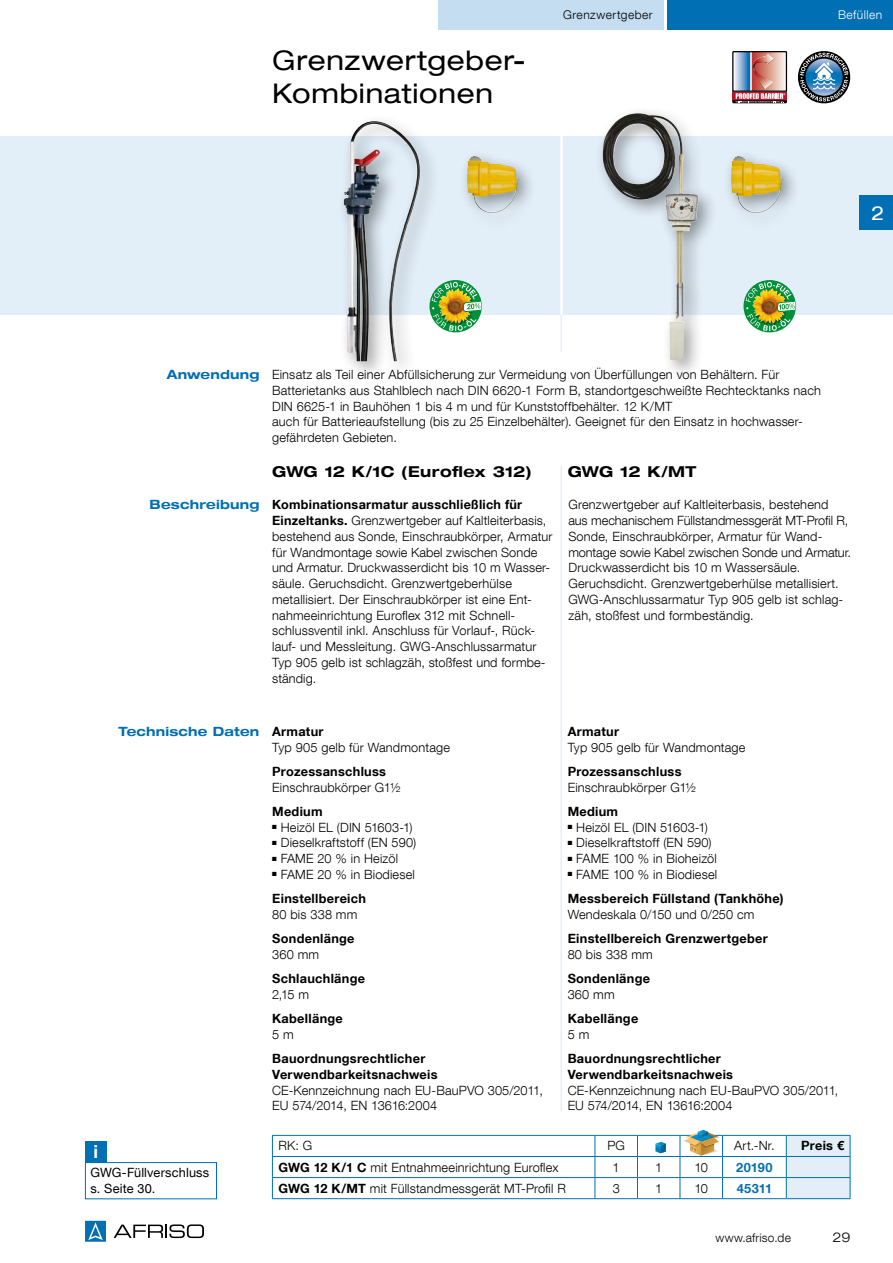
<style>
.page{position:relative;width:893px;height:1263px;background:#fff}
.page>*{position:absolute;margin:0;border:0;box-sizing:border-box;transform-origin:0 0}
.t1{font:expanded 27px/33px "Helvetica Neue LT Com";letter-spacing:.025em;color:#000}
.t2{font:expanded 19.5px "Helvetica Neue LT Com";color:#fff}
.t3{font:700 18px "Helvetica Neue LT Com";color:#fff}
.t4{font:700 expanded 15px "Helvetica Neue LT Com";letter-spacing:.005em;color:#000}
.t5{font:300 expanded 13.5px "Helvetica Neue LT Com";color:#000}
.t6{font:300 12.75px/15.8px "Helvetica Neue LT Com";letter-spacing:.015em;color:#000}
.t7{font:700 12.75px/15.8px "Helvetica Neue LT Com";letter-spacing:.02em;color:#000}
.t8{font:12.75px/16.5px "Helvetica Neue LT Com";letter-spacing:.01em;color:#000}
.t9{font:700 12.75px "Helvetica Neue LT Com";letter-spacing:.02em;color:#006fb4}
.t10{font:700 expanded 12.75px "Helvetica Neue LT Com";letter-spacing:.015em;color:#006fb4}
.t11{font:300 12px "Helvetica Neue LT Com";letter-spacing:.04em;color:#000}
.t12{font:300 12px "Helvetica Neue LT Com";letter-spacing:.02em;color:#000}
.t13{font:300 12px "Helvetica Neue LT Com";letter-spacing:.04em;color:#fff}
.s1{font-weight:700;font-stretch:expanded;color:#006fb4}
.s2{font-weight:700}
.s3{font-weight:300}
</style>
<div class="page">
<div style="left:0;top:136px;width:893px;height:179px;background:#e2eef8"></div>
<div style="left:668px;top:0;width:225px;height:30px;background:#006fb4"></div>
<div style="left:438px;top:0;width:225px;height:30px;background:#c4ddf1"></div>
<svg style="left:114px;top:1224px;width:90px;height:14px"></svg>
<svg style="left:85px;top:1221px;width:21px;height:21px"></svg>
<hr style="left:561px;top:314px;width:1px;height:797px;background:#e2eef8">
<hr style="left:561px;top:136px;width:2px;height:179px;background:#fff">
<div style="left:552px;top:352px;width:19px;height:114px;background:#fff"></div>
<div style="left:595px;top:106px;width:123px;height:274px;background:#000;opacity:.4"></div>
<img style="left:603px;top:113px;width:88px;height:247px">
<hr style="left:272px;top:1135px;width:323px;height:1px;background:#006fb4">
<hr style="left:595px;top:1135px;width:42px;height:1px;background:#006fb4">
<hr style="left:637px;top:1135px;width:43px;height:1px;background:#006fb4">
<hr style="left:722px;top:1135px;width:64px;height:1px;background:#006fb4">
<hr style="left:272px;top:1156px;width:323px;height:1px;background:#006fb4">
<hr style="left:595px;top:1156px;width:42px;height:1px;background:#006fb4">
<hr style="left:637px;top:1156px;width:43px;height:1px;background:#006fb4">
<hr style="left:722px;top:1156px;width:64px;height:1px;background:#006fb4">
<hr style="left:272px;top:1177px;width:323px;height:1px;background:#006fb4">
<svg style="left:272px;top:1136px;width:1px;height:62px"></svg>
<hr style="left:595px;top:1177px;width:42px;height:1px;background:#006fb4">
<svg style="left:595px;top:1136px;width:1px;height:62px"></svg>
<hr style="left:637px;top:1177px;width:43px;height:1px;background:#006fb4">
<svg style="left:637px;top:1136px;width:1px;height:62px"></svg>
<hr style="left:722px;top:1177px;width:64px;height:1px;background:#006fb4">
<svg style="left:786px;top:1135px;width:65px;height:64px"></svg>
<hr style="left:272px;top:1198px;width:323px;height:1px;background:#006fb4">
<hr style="left:595px;top:1198px;width:42px;height:1px;background:#006fb4">
<hr style="left:637px;top:1198px;width:43px;height:1px;background:#006fb4">
<hr style="left:680px;top:1198px;width:42px;height:1px;background:#006fb4">
<hr style="left:722px;top:1198px;width:64px;height:1px;background:#006fb4">
<hr style="left:786px;top:1198px;width:64px;height:1px;background:#006fb4">
<div style="left:85px;top:1162px;width:132px;height:37px;border:1px solid #006fb4"></div>
<div style="left:85px;top:1141px;width:21px;height:21px;background:#006fb4"></div>
<svg style="left:680px;top:1130px;width:43px;height:68px"></svg>
<svg style="left:655px;top:1142px;width:12px;height:11px"></svg>
<div style="left:336px;top:113px;width:104px;height:268px;background:#000;opacity:.4"></div>
<img style="left:344px;top:124px;width:55px;height:237px">
<svg style="left:798px;top:51px;width:52px;height:52px"></svg>
<svg style="left:800px;top:53px;width:48px;height:49px"></svg>
<svg style="left:732px;top:51px;width:55px;height:52px"></svg>
<svg style="left:743px;top:280px;width:53px;height:52px"></svg>
<svg style="left:746px;top:282px;width:49px;height:49px"></svg>
<div style="left:459px;top:149px;width:78px;height:83px;background:#000;opacity:.4"></div>
<img style="left:467px;top:156px;width:52px;height:58px">
<div style="left:723px;top:149px;width:78px;height:83px;background:#000;opacity:.4"></div>
<img style="left:731px;top:156px;width:52px;height:58px">
<svg style="left:429px;top:280px;width:53px;height:52px"></svg>
<svg style="left:432px;top:282px;width:49px;height:49px"></svg>
<div style="left:859px;top:196px;width:34px;height:34px;background:#006fb4"></div>
<h1 class="t1" style="left:272px;top:43px;width:255px">Grenzwertgeber-<br>Kombinationen</h1>
<p class="t11" style="left:563px;top:7px;width:91px">Grenzwertgeber</p>
<p class="t13" style="left:838px;top:7px;width:46px">Befüllen</p>
<h2 class="t2" style="left:871px;top:200px;width:15px">2</h2>
<p class="t10" style="left:167px;top:366px;width:94px">Anwendung</p>
<p class="t6" style="left:272px;top:366px;width:550px">Einsatz als Teil einer Abfüllsicherung zur Vermeidung von Überfüllungen von Behältern. Für Batterietanks aus Stahlblech nach DIN 6620-1 Form B, standortgeschweißte Rechtecktanks nach DIN 6625-1 in Bauhöhen 1 bis 4 m und für Kunststoffbehälter. 12 K/MT<br>auch für Batterieaufstellung (bis zu 25 Einzelbehälter). Geeignet für den Einsatz in hochwasser&shy;gefährdeten Gebieten.</p>
<p class="t4" style="left:272px;top:461px;width:261px">GWG 12 K/1C (Euroflex 312)</p>
<p class="t4" style="left:568px;top:461px;width:130px">GWG 12 K/MT</p>
<p class="t6" style="left:272px;top:497px;width:282px;text-indent:-123px"><span class="s1">Beschreibung</span> <span class="s2">Kombinationsarmatur ausschließlich für Einzeltanks.</span> Grenzwertgeber auf Kaltleiterbasis, bestehend aus Sonde, Einschraubkörper, Armatur für Wandmontage sowie Kabel zwischen Sonde und Armatur. Druckwasserdicht bis 10 m Wasser&shy;säule. Geruchsdicht. Grenzwertgeberhülse metallisiert. Der Einschraubkörper ist eine Ent&shy;nahmeeinrichtung Euroflex 312 mit Schnell&shy;schlussventil inkl. Anschluss für Vorlauf-, Rück&shy;lauf- und Messleitung. GWG-Anschlussarmatur Typ 905 gelb ist schlagzäh, stoßfest und formbe&shy;ständig.</p>
<p class="t6" style="left:568px;top:497px;width:284px">Grenzwertgeber auf Kaltleiterbasis, bestehend<br>aus mechanischem Füllstandmessgerät MT-Profil R, Sonde, Einschraubkörper, Armatur für Wand&shy;montage sowie Kabel zwischen Sonde und Armatur.<br>Druckwasserdicht bis 10 m Wassersäule.<br>Geruchsdicht. Grenzwertgeberhülse metallisiert.<br>GWG-Anschlussarmatur Typ 905 gelb ist schlag&shy;zäh, stoßfest und formbeständig.</p>
<p class="t6" style="left:272px;top:723px;width:179px;text-indent:-154px"><span class="s1">Technische Daten</span> <span class="s2">Armatur<br></span>Typ 905 gelb für Wandmontage</p>
<p class="t7" style="left:272px;top:763px;width:115px">Prozessanschluss</p>
<p class="t6" style="left:272px;top:779px;width:130px">Einschraubkörper G1½</p>
<p class="t7" style="left:272px;top:803px;width:52px">Medium</p>
<p class="t6" style="left:272px;top:819px;width:142px">■ Heizöl EL (DIN 51603-1)</p>
<p class="t6" style="left:272px;top:835px;width:146px">■ Dieselkraftstoff (EN 590)</p>
<p class="t6" style="left:272px;top:850px;width:127px">■ FAME 20 % in Heizöl</p>
<p class="t6" style="left:272px;top:862px;width:144px;line-height:24.3px">■ FAME 20 % in Biodiesel<br><span class="s2">Einstellbereich</span></p>
<p class="t6" style="left:272px;top:906px;width:87px">80 bis 338 mm</p>
<p class="t7" style="left:272px;top:930px;width:84px">Sondenlänge</p>
<p class="t6" style="left:272px;top:946px;width:48px">360 mm</p>
<p class="t7" style="left:272px;top:970px;width:94px">Schlauchlänge</p>
<p class="t6" style="left:272px;top:986px;width:39px">2,15 m</p>
<p class="t7" style="left:272px;top:1010px;width:72px">Kabellänge</p>
<p class="t6" style="left:272px;top:1026px;width:23px">5 m</p>
<p class="t7" style="left:272px;top:1050px;width:167px">Bauordnungsrechtlicher<br>Verwendbarkeitsnachweis</p>
<p class="t6" style="left:272px;top:1082px;width:272px">CE-Kennzeichnung nach EU-BauPVO 305/2011,<br>EU 574/2014, EN 13616:2004</p>
<p class="t7" style="left:568px;top:723px;width:53px">Armatur</p>
<p class="t6" style="left:568px;top:739px;width:179px">Typ 905 gelb für Wandmontage</p>
<p class="t7" style="left:568px;top:763px;width:115px">Prozessanschluss</p>
<p class="t6" style="left:568px;top:779px;width:130px">Einschraubkörper G1½</p>
<p class="t7" style="left:568px;top:803px;width:52px">Medium</p>
<p class="t6" style="left:568px;top:819px;width:142px">■ Heizöl EL (DIN 51603-1)</p>
<p class="t6" style="left:568px;top:835px;width:146px">■ Dieselkraftstoff (EN 590)</p>
<p class="t6" style="left:568px;top:850px;width:151px">■ FAME 100 % in Bioheizöl</p>
<p class="t7" style="left:568px;top:862px;width:217px;line-height:24.3px">■ <span class="s3">FAME 100 % in Biodiesel<br></span>Messbereich Füllstand (Tankhöhe)</p>
<p class="t6" style="left:568px;top:906px;width:188px">Wendeskala 0/150 und 0/250 cm</p>
<p class="t7" style="left:568px;top:930px;width:201px">Einstellbereich Grenzwertgeber</p>
<p class="t6" style="left:568px;top:946px;width:87px">80 bis 338 mm</p>
<p class="t7" style="left:568px;top:970px;width:84px">Sondenlänge</p>
<p class="t6" style="left:568px;top:986px;width:48px">360 mm</p>
<p class="t7" style="left:568px;top:1010px;width:72px">Kabellänge</p>
<p class="t6" style="left:568px;top:1026px;width:23px">5 m</p>
<p class="t7" style="left:568px;top:1050px;width:167px">Bauordnungsrechtlicher<br>Verwendbarkeitsnachweis</p>
<p class="t6" style="left:568px;top:1082px;width:272px">CE-Kennzeichnung nach EU-BauPVO 305/2011,<br>EU 574/2014, EN 13616:2004</p>
<h3 class="t3" style="left:93px;top:1140px;width:6px">i</h3>
<p class="t8" style="left:90px;top:1164px;width:120px">GWG-Füllverschluss s. Seite 30.</p>
<p class="t6" style="left:278px;top:1138px;width:35px">RK: G</p>
<p class="t6" style="left:607px;top:1138px;width:19px">PG</p>
<p class="t6" style="left:734px;top:1138px;width:42px">Art.-Nr.</p>
<p class="t7" style="left:801px;top:1138px;width:44px">Preis €</p>
<p class="t6" style="left:278px;top:1159px;width:282px"><span class="s2">GWG 12 K/1 C</span> mit Entnahmeeinrichtung Euroflex</p>
<p class="t6" style="left:613px;top:1159px;width:9px">1</p>
<p class="t6" style="left:655px;top:1159px;width:9px">1</p>
<p class="t6" style="left:694px;top:1159px;width:15px">10</p>
<p class="t9" style="left:736px;top:1159px;width:38px">20190</p>
<p class="t6" style="left:278px;top:1180px;width:289px"><span class="s2">GWG 12 K/MT</span> mit Füllstandmessgerät MT-Profil R</p>
<p class="t6" style="left:613px;top:1180px;width:9px">3</p>
<p class="t6" style="left:655px;top:1180px;width:9px">1</p>
<p class="t6" style="left:694px;top:1180px;width:15px">10</p>
<p class="t9" style="left:737px;top:1180px;width:37px">45311</p>
<p class="t12" style="left:715px;top:1230px;width:77px">www.afriso.de</p>
<p class="t5" style="left:833px;top:1228px;width:19px">29</p>
</div>
